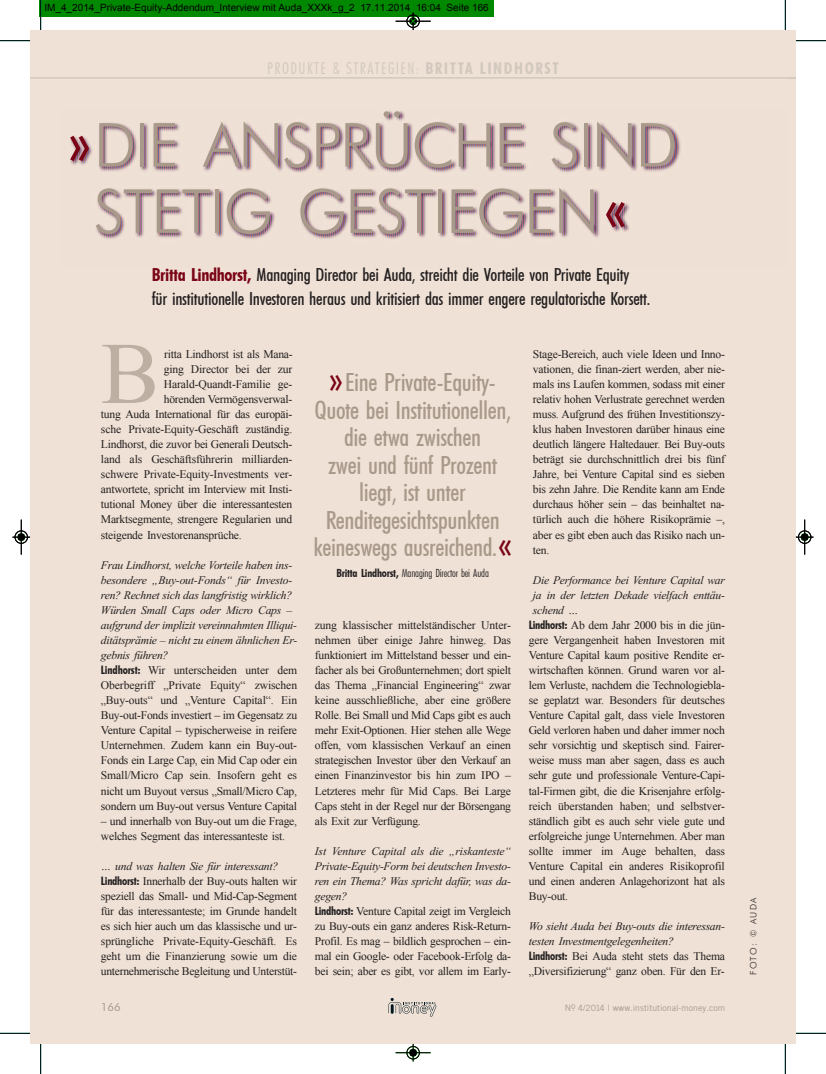
<style>
.page{position:relative;width:826px;height:1074px;background:#fff}
.page>*{position:absolute;margin:0;border:0;box-sizing:border-box;transform-origin:0 0}
.t1{font:87.75px "Times New Roman";color:#bdb0a3}
.t2{font:300 60.75px/66.2px "Futura BT";letter-spacing:-.025em;color:#a8998a;text-align:center}
.t3{font:500 condensed 25px/27.5px "Futura BT";letter-spacing:-.015em;color:#a8998a;text-align:center}
.t4{font:500 condensed 18px/23.6px "Futura BT";letter-spacing:-.015em;color:#231f20}
.t5{font:300 condensed 16.25px "Futura BT";letter-spacing:.085em;color:#d2c8bd}
.t6{font:11.62px/15px "Times New Roman";letter-spacing:-.02em;color:#231f20;text-align:justify}
.t7{font:11.62px/15px "Times New Rom I";letter-spacing:-.02em;color:#231f20}
.t8{font:300 condensed 11.25px "Futura BT";letter-spacing:-.015em;color:#231f20}
.t9{font:11.25px "Futura BT";color:#a8998a}
.t10{font:10px "Arial";color:#000}
.t11{font:8.75px "Trade Gothic";color:#a8998a}
.t12{font:300 8.75px "Futura BT";letter-spacing:.155em;color:#231f20}
.s1{font-weight:700}
.s2{font-weight:500;font-stretch:condensed;font-size:60px;color:#7a0416}
.s3{font-weight:700;color:#7a0416}
.s4{font-family:"Futura BT";font-weight:700;font-stretch:condensed}
.s5{font-size:37.5px;color:#7a0416}
</style>
<div class="page">
<div style="left:774px;top:30px;width:21px;height:1013px;background:#efe1d5"></div>
<div style="left:30px;top:30px;width:755px;height:1013px;background:#efe1d5"></div>
<svg style="left:388px;top:997px;width:48px;height:19px"></svg>
<hr style="left:30px;top:77px;width:765px;height:1px;background:#d2c8bd">
<img style="left:70px;top:111px;width:611px;height:128px">
<div style="left:39px;top:0;width:455px;height:16px;background:#008900"></div>
<hr style="left:784px;top:0;width:1px;height:30px;background:#00c8ac">
<hr style="left:0;top:1032px;width:30px;height:1px;background:#00c8ac">
<hr style="left:784px;top:1043px;width:1px;height:30px;background:#00c8ac">
<hr style="left:795px;top:1032px;width:30px;height:1px;background:#00c8ac">
<hr style="left:40px;top:0;width:1px;height:30px;background:#000">
<hr style="left:0;top:40px;width:30px;height:1px;background:#000">
<hr style="left:785px;top:0;width:1px;height:30px;background:#000">
<hr style="left:795px;top:40px;width:30px;height:1px;background:#000">
<hr style="left:40px;top:1043px;width:1px;height:30px;background:#000">
<hr style="left:0;top:1033px;width:30px;height:1px;background:#000">
<hr style="left:785px;top:1043px;width:1px;height:30px;background:#000">
<hr style="left:795px;top:1033px;width:30px;height:1px;background:#000">
<hr style="left:395px;top:21px;width:35px;height:1px;background:#000">
<div style="left:406px;top:15px;width:13px;height:13px;border:1px solid #000;border-radius:50%"></div>
<svg style="left:410px;top:12px;width:6px;height:18px"></svg>
<div style="left:406px;top:1045px;width:13px;height:14px;border:1px solid #008900;border-radius:50%"></div>
<hr style="left:395px;top:1052px;width:35px;height:1px;background:#000">
<div style="left:406px;top:1046px;width:13px;height:13px;border:1px solid #000;border-radius:50%"></div>
<svg style="left:410px;top:1043px;width:6px;height:18px"></svg>
<hr style="left:21px;top:519px;width:1px;height:35px;background:#000">
<div style="left:15px;top:530px;width:13px;height:13px;border:1px solid #000;border-radius:50%"></div>
<svg style="left:13px;top:534px;width:17px;height:6px"></svg>
<div style="left:797px;top:530px;width:14px;height:13px;border:1px solid #000;border-radius:50%"></div>
<hr style="left:804px;top:519px;width:1px;height:35px;background:#000">
<div style="left:798px;top:530px;width:12px;height:13px;border:1px solid #000;border-radius:50%"></div>
<svg style="left:795px;top:534px;width:18px;height:6px"></svg>
<p class="t10" style="left:44px;top:4px;width:446px">IM_4_2014_Private-Equity-Addendum_Interview mit Auda_XXXk_g_2 17.11.2014 16:04 Seite 166</p>
<h3 class="t5" style="left:267px;top:62px;width:293px">Produkte &amp; Strategien: <span class="s1">britta lindhorst</span></h3>
<h2 class="t2" style="left:69px;top:112px;width:610px"><span class="s2">»</span>DIE ANSPRÜCHE SIND<br>STETIG GESTIEGEN<span class="s2">«</span></h2>
<h3 class="t4" style="left:152px;top:264px;width:500px"><span class="s3">britta lindhorst,</span> Managing Director bei Auda, streicht die Vorteile von Private Equity<br>für institutionelle Investoren heraus und kritisiert das immer engere regulatorische Korsett.</h3>
<h1 class="t1" style="left:101px;top:342px;width:60px">B</h1>
<p class="t6" style="left:164px;top:347px;width:130px">ritta Lindhorst ist als Mana-</p>
<p class="t6" style="left:164px;top:362px;width:130px">ging Director bei der zur</p>
<p class="t6" style="left:164px;top:377px;width:130px">Harald-Quandt-Familie ge-</p>
<p class="t6" style="left:164px;top:392px;width:130px">hörenden Vermögensverwal-</p>
<p class="t6" style="left:101px;top:408px;width:193px">tung Auda International für das europäi-</p>
<p class="t6" style="left:101px;top:423px;width:193px">sche Private-Equity-Geschäft zuständig.</p>
<p class="t6" style="left:101px;top:438px;width:193px">Lindhorst, die zuvor bei Generali Deutsch-</p>
<p class="t6" style="left:101px;top:453px;width:193px">land als Geschäftsführerin milliarden-</p>
<p class="t6" style="left:101px;top:468px;width:193px">schwere Private-Equity- Investments ver-</p>
<p class="t6" style="left:101px;top:483px;width:193px">antwortete, spricht im Interview mit Insti-</p>
<p class="t6" style="left:101px;top:498px;width:193px">tutional Money über die interessantesten</p>
<p class="t6" style="left:101px;top:513px;width:193px">Marktsegmente, strengere Regularien und</p>
<p class="t6" style="left:101px;top:528px;width:142px">steigende Investorenansprüche.</p>
<p class="t7" style="left:101px;top:558px;width:198px">Frau Lindhorst, welche Vorteile haben ins&shy;besondere „Buy-out-Fonds“ für Investo&shy;ren? Rechnet sich das langfristig wirklich?<br>Würden Small Caps oder Micro Caps – aufgrund der implizit vereinnahmten Illiqui&shy;ditätsprämie – nicht zu einem ähnli chen Er&shy;gebnis führen?</p>
<p class="t6" style="left:101px;top:663px;width:198px"><span class="s4">lindhorst:</span> Wir unterscheiden unter dem Oberbegriff „Private Equity“ zwischen „Buy-outs“ und „Venture Capital“. Ein Buy-out-Fonds inves tiert – im Gegensatz zu Venture Capital – typischerweise in reifere Unternehmen. Zudem kann ein Buy-out-Fonds ein Large Cap, ein Mid Cap oder ein Small/Micro Cap sein. Insofern geht es nicht um Buyout versus „Small/Micro Cap, sondern um Buy-out versus Venture Capital</p>
<p class="t6" style="left:101px;top:814px;width:198px">– und innerhalb von Buy-out um die Frage, welches Segment das interessanteste ist.</p>
<p class="t7" style="left:101px;top:859px;width:179px">… und was halten Sie für interessant?</p>
<p class="t6" style="left:101px;top:874px;width:198px"><span class="s4">lindhorst:</span> Innerhalb der Buy-outs halten wir speziell das Small- und Mid-Cap-Segment für das interessanteste; im Grunde handelt es sich hier auch um das klassische und ur&shy;sprüngliche Private-Equity-Geschäft. Es geht um die Finanzierung sowie um die unternehmerische Begleitung und Unterstüt-</p>
<h3 class="t3" style="left:313px;top:370px;width:200px"><span class="s5">»</span>Eine Private-Equity-<br>Quote bei Institutionellen, die etwa zwischen<br>zwei und fünf Prozent liegt, ist unter<br>Ren dite gesichts punkten keineswegs ausreichend.<span class="s5">«</span></h3>
<p class="t8" style="left:336px;top:568px;width:154px"><span class="s1">britta lindhorst,</span> Managing director bei auda</p>
<p class="t6" style="left:315px;top:618px;width:198px">zung klassischer mittelständischer Unter&shy;nehmen über einige Jahre hinweg. Das funktioniert im Mittelstand besser und ein&shy;facher als bei Großunternehmen; dort spielt das Thema „Financial Engineering“ zwar keine ausschließliche, aber eine größere Rolle. Bei Small und Mid Caps gibt es auch mehr Exit-Optionen. Hier stehen alle Wege offen, vom klassischen Verkauf an einen strategischen Investor über den Verkauf an einen Finanzinvestor bis hin zum IPO – Letzteres mehr für Mid Caps. Bei Large Caps steht in der Regel nur der Börsengang als Exit zur Verfügung.</p>
<p class="t7" style="left:315px;top:844px;width:198px;text-align:justify">Ist Venture Capital als die „riskanteste“ Private-Equity-Form bei deutschen Investo&shy;ren ein Thema? Was spricht dafür, was da&shy;gegen?</p>
<p class="t6" style="left:315px;top:904px;width:198px"><span class="s4">lindhorst:</span> Venture Capital zeigt im Vergleich zu Buy-outs ein ganz anderes Risk-Return-Profil. Es mag – bildlich gesprochen – ein&shy;mal ein Google- oder Facebook-Erfolg da&shy;bei sein; aber es gibt, vor allem im Early-</p>
<p class="t6" style="left:533px;top:347px;width:193px">Stage-Bereich, auch viele Ideen und Inno&shy;vationen, die finan -ziert werden, aber nie&shy;mals ins Laufen kommen, sodass mit einer relativ hohen Verlustrate gerechnet werden muss. Aufgrund des frühen Investitionszy&shy;klus haben Investoren darüber hinaus eine deutlich längere Haltedauer. Bei Buy-outs beträgt sie durchschnittlich drei bis fünf Jahre, bei Venture Capital sind es sieben bis zehn Jahre. Die Rendite kann am Ende durchaus höher sein – das beinhaltet na&shy;türlich auch die höhere Risikoprämie –, aber es gibt eben auch das Risiko nach un&shy;ten.</p>
<p class="t7" style="left:533px;top:573px;width:193px;text-align:justify">Die Performance bei Venture Capital war ja in der letzten Dekade vielfach enttäu&shy;schend …</p>
<p class="t6" style="left:528px;top:618px;width:198px"><span class="s4">lindhorst:</span> Ab dem Jahr 2000 bis in die jün&shy;gere Vergangenheit haben Investoren mit Venture Capital kaum positive Rendite er&shy;wirtschaften können. Grund waren vor al&shy;lem Verluste, nachdem die Technologiebla&shy;se geplatzt war. Besonders für deutsches Venture Capital galt, dass viele Investoren Geld verloren haben und daher immer noch sehr vorsichtig und skeptisch sind. Fairer&shy;weise muss man aber sagen, dass es auch sehr gute und professionale Venture-Capi&shy;tal-Firmen gibt, die die Krisenjahre erfolg&shy;reich überstanden haben; und selbstver&shy;ständlich gibt es auch sehr viele gute und erfolgreiche junge Unternehmen. Aber man sollte immer im Auge behalten, dass Venture Capital ein anderes Risikoprofil und einen anderen Anlagehorizont hat als Buy-out.</p>
<p class="t7" style="left:528px;top:919px;width:198px">Wo sieht Auda bei Buy-outs die interessan&shy;testen Investmentgelegenheiten?</p>
<p class="t6" style="left:528px;top:949px;width:198px"><span class="s4">lindhorst:</span> Bei Auda steht stets das Thema „Diversifizierung“ ganz oben. Für den Er-</p>
<p class="t9" style="left:101px;top:1000px;width:21px">166</p>
<p class="t11" style="left:564px;top:1004px;width:162px">No. 4/2014 | www.institutional-money.com</p>
<p class="t12" style="left:748px;top:975px;width:79px;rotate:-90deg">FOTO: © AUDA</p>
</div>
